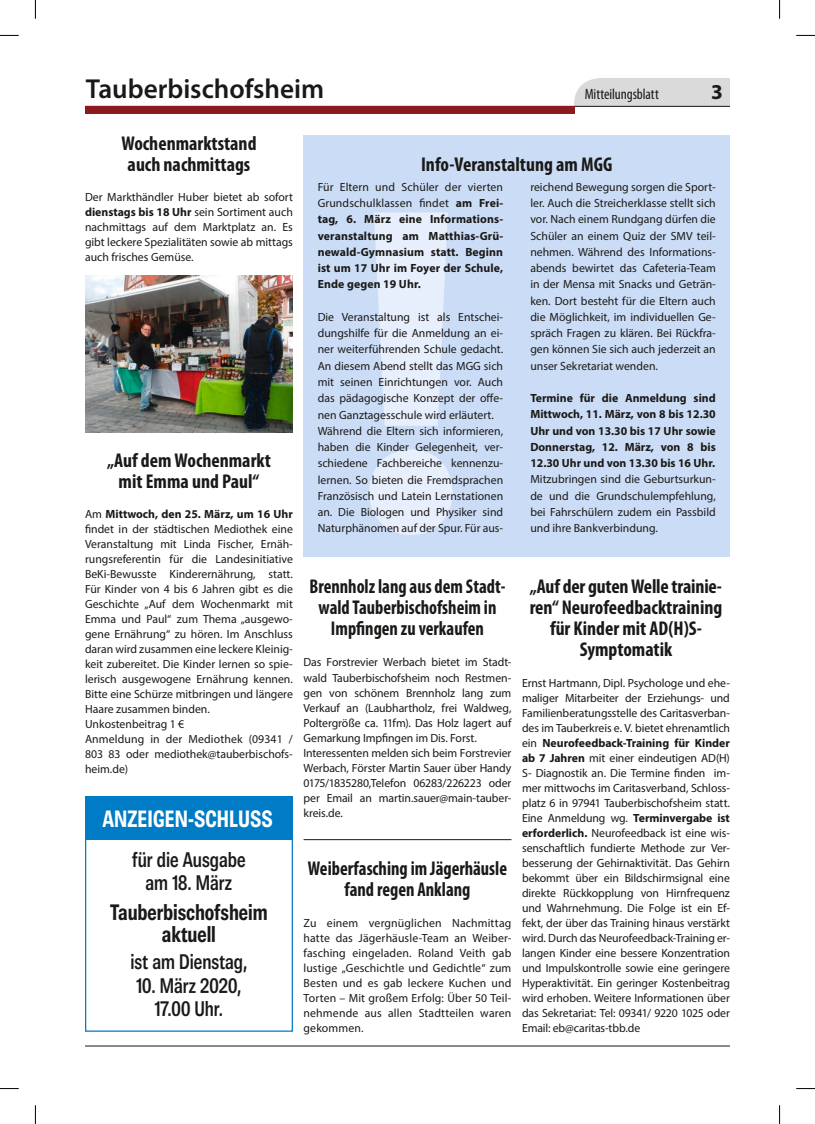
<style>
.page{position:relative;width:815px;height:1124px;background:#fff}
.page>*{position:absolute;margin:0;border:0;box-sizing:border-box;transform-origin:0 0}
.t1{font:700 470.62px "Myriad Pro";color:#e7eefc}
.t2{font:600 27.5px "Myriad Pro";color:#1b1917}
.t3{font:700 23.75px "Brown Condensed";letter-spacing:.005em;color:#fff}
.t4{font:700 22.5px/21.2px "Brown Condensed";letter-spacing:-.005em;color:#1b1917;text-align:center}
.t5{font:500 21.25px/23.8px "Brown Condensed";letter-spacing:-.005em;color:#1b1917;text-align:center}
.t6{font:700 21.25px "Myriad Pro";color:#1b1917}
.t7{font:700 condensed 20px/21.2px "Myriad Pro";color:#1b1917;text-align:center}
.t8{font:700 condensed 20px/21.2px "Myriad Pro";color:#1b1917;text-align:center;scale:.92 1}
.t9{font:condensed 15px "Myriad Pro";letter-spacing:-.005em;color:#1b1917}
.t10{font:11.88px/15px "Myriad Pro";color:#1b1917;text-align:justify}
.t11{font:700 11.88px/16.2px "Myriad Pro";color:#1b1917;text-align:justify}
.s1{font-weight:700}
.s2{font-weight:400}
</style>
<div class="page">
<hr style="left:85px;top:1045px;width:645px;height:1px;background:#1b1917">
<svg style="left:85px;top:78px;width:645px;height:35px"></svg>
<img style="left:85px;top:276px;width:208px;height:156px">
<div style="left:304px;top:135px;width:426px;height:421px;background:#cbddf6"></div>
<hr style="left:304px;top:839px;width:207px;height:1px;background:#1b1917">
<div style="left:85px;top:836px;width:208px;height:195px;border:1px solid #007bc6"></div>
<div style="left:85px;top:795px;width:208px;height:44px;background:#007bc6"></div>
<svg style="left:0;top:35px;width:19px;height:1px"></svg>
<svg style="left:796px;top:35px;width:19px;height:1px"></svg>
<svg style="left:0;top:1088px;width:19px;height:1px"></svg>
<svg style="left:796px;top:1088px;width:19px;height:1px"></svg>
<svg style="left:35px;top:0;width:1px;height:19px"></svg>
<svg style="left:35px;top:1105px;width:1px;height:18px"></svg>
<svg style="left:779px;top:0;width:1px;height:19px"></svg>
<svg style="left:779px;top:1105px;width:1px;height:18px"></svg>
<h2 class="t2" style="left:86px;top:71px;width:240px">Tauberbischofsheim</h2>
<p class="t9" style="left:585px;top:85px;width:76px">Mitteilungsblatt</p>
<h3 class="t6" style="left:711px;top:78px;width:13px">3</h3>
<h3 class="t7" style="left:121px;top:132px;width:137px">Wochenmarktstand auch nachmittags</h3>
<p class="t10" style="left:85px;top:189px;width:209px">Der Markthändler Huber bietet ab sofort <span class="s1">dienstags bis 18 Uhr</span> sein Sortiment auch nachmittags auf dem Marktplatz an. Es gibt leckere Spezialitäten sowie ab mittags auch frisches Gemüse.</p>
<h3 class="t7" style="left:107px;top:449px;width:165px">„Auf dem Wochenmarkt mit Emma und Paul“</h3>
<p class="t10" style="left:85px;top:506px;width:209px;text-align:left">Am <span class="s1">Mittwoch, den 25. März, um 16 Uhr </span>findet in der städtischen Mediothek eine Veranstaltung mit Linda Fischer, Ernäh&shy;rungsreferentin für die Landesinitiative BeKi-Bewusste Kinderernährung, statt.<br>Für Kinder von 4 bis 6 Jahren gibt es die Geschichte „Auf dem Wochenmarkt mit Emma und Paul“ zum Thema „ausgewo&shy;gene Ernährung“ zu hören. Im Anschluss daran wird zusammen eine leckere Kleinig&shy;keit zubereitet. Die Kinder lernen so spie&shy;lerisch ausgewogene Ernährung kennen.<br>Bitte eine Schürze mitbringen und längere Haare zusammen binden.<br>Unkostenbeitrag 1 €<br>Anmeldung in der Mediothek (09341 / 803 83 oder mediothek@tauberbischofs&shy;heim.de)</p>
<h3 class="t3" style="left:102px;top:805px;width:172px">ANZEIGEN-SCHLUSS</h3>
<h3 class="t5" style="left:132px;top:847px;width:115px">für die Ausgabe am 18. März</h3>
<h3 class="t4" style="left:110px;top:901px;width:159px">Tauberbischofsheim aktuell</h3>
<h3 class="t5" style="left:131px;top:949px;width:118px">ist am Dienstag,</h3>
<h3 class="t5" style="left:137px;top:973px;width:106px">10. März 2020,<br>17.00 Uhr.</h3>
<h3 class="t7" style="left:421px;top:153px;width:193px">Info-Veranstaltung am MGG</h3>
<h1 class="t1" style="left:349px;top:64px;width:126px">!</h1>
<p class="t10" style="left:530px;top:178px;width:187px;line-height:16.2px">reichend Bewegung sorgen die Sport&shy;ler. Auch die Streicherklasse stellt sich vor. Nach einem Rundgang dürfen die Schüler an einem Quiz der SMV teil&shy;nehmen. Während des Informations&shy;abends bewirtet das Cafeteria-Team in der Mensa mit Snacks und Geträn&shy;ken. Dort besteht für die Eltern auch die Möglichkeit, im individuellen Ge&shy;spräch Fragen zu klären. Bei Rückfra&shy;gen können Sie sich auch jederzeit an unser Sekretariat wenden.</p>
<p class="t11" style="left:530px;top:389px;width:187px">Termine für die Anmeldung sind Mittwoch, 11. März, von 8 bis 12.30<br>Uhr und von 13.30 bis 17 Uhr sowie Donnerstag, 12. März, von 8 bis 12.30 Uhr und von 13.30 bis 16 Uhr.</p>
<p class="t10" style="left:530px;top:471px;width:187px;line-height:16.2px">Mitzubringen sind die Geburtsurkun&shy;de und die Grundschulempfehlung, bei Fahrschülern zudem ein Passbild und ihre Bankverbindung.</p>
<p class="t11" style="left:318px;top:178px;width:187px"><span class="s2">Für Eltern und Schüler der vierten Grundschulklassen findet</span> am Frei&shy;tag, 6. März eine Informations&shy;veranstaltung am Matthias-Grü&shy;newald-Gymnasium statt. Beginn ist um 17 Uhr im Foyer der Schule, Ende gegen 19 Uhr.</p>
<p class="t10" style="left:318px;top:308px;width:187px;line-height:16.2px;text-align:left">Die Veranstaltung ist als Entschei&shy;dungshilfe für die Anmeldung an ei&shy;ner weiterführenden Schule gedacht.<br>An diesem Abend stellt das MGG sich mit seinen Einrichtungen vor. Auch das pädagogische Konzept der offe&shy;nen Ganztagesschule wird erläutert.<br>Während die Eltern sich informieren, haben die Kinder Gelegenheit, ver&shy;schiedene Fachbereiche kennenzu&shy;lernen. So bieten die Fremdsprachen Französisch und Latein Lernstationen an. Die Biologen und Physiker sind Naturphänomen auf der Spur. Für aus-</p>
<h3 class="t8" style="left:309px;top:575px;width:215px">Brennholz lang aus dem Stadt&shy;wald Tauberbischofsheim in<br>Impfingen zu verkaufen</h3>
<p class="t10" style="left:304px;top:654px;width:209px;text-align:left">Das Forstrevier Werbach bietet im Stadt&shy;wald Tauberbischofsheim noch Restmen&shy;gen von schönem Brennholz lang zum Verkauf an (Laubhartholz, frei Waldweg, Poltergröße ca. 11fm). Das Holz lagert auf Gemarkung Impfingen im Dis. Forst.<br>Interessenten melden sich beim Forstrevier Werbach, Förster Martin Sauer über Handy 0175/1835280,Telefon 06283/226223 oder per Email an martin.sauer@main-tauber&shy;kreis.de.</p>
<h3 class="t8" style="left:308px;top:857px;width:218px">Weiberfasching im Jägerhäusle fand regen Anklang</h3>
<p class="t10" style="left:304px;top:914px;width:209px">Zu einem vergnüglichen Nachmittag hatte das Jägerhäusle-Team an Weiber&shy;fasching eingeladen. Roland Veith gab lustige „Geschichtle und Gedichtle“ zum Besten und es gab leckere Kuchen und Torten – Mit großem Erfolg: Über 50 Teil&shy;nehmende aus allen Stadtteilen waren gekommen.</p>
<h3 class="t7" style="left:530px;top:575px;width:194px">„Auf der guten Welle trainie&shy;ren“ Neurofeedbacktraining für Kinder mit AD(H)S-<br>Symptomatik</h3>
<p class="t10" style="left:522px;top:674px;width:209px">Ernst Hartmann, Dipl. Psychologe und ehe&shy;maliger Mitarbeiter der Erziehungs- und Familienberatungsstelle des Caritasverban&shy;des im Tauberkreis e. V. bietet ehrenamtlich ein <span class="s1">Neurofeedback-Training für Kinder ab 7 Jahren</span> mit einer eindeutigen AD(H)<br>S- Diagnostik an. Die Termine finden im&shy;mer mittwochs im Caritasverband, Schloss&shy;platz 6 in 97941 Tauberbischofsheim statt.<br>Eine Anmeldung wg. <span class="s1">Terminvergabe ist erforderlich.</span> Neurofeedback ist eine wis&shy;senschaftlich fundierte Methode zur Ver&shy;besserung der Gehirnaktivität. Das Gehirn bekommt über ein Bildschirmsignal eine direkte Rückkopplung von Hirnfrequenz und Wahrnehmung. Die Folge ist ein Ef&shy;fekt, der über das Training hinaus verstärkt wird. Durch das Neurofeedback-Training er&shy;langen Kinder eine bessere Konzentration und Impulskontrolle sowie eine geringere Hyperaktivität. Ein geringer Kostenbeitrag wird erhoben. Weitere Informationen über das Sekretariat: Tel: 09341/ 9220 1025 oder Email: eb@caritas-tbb.de</p>
</div>
